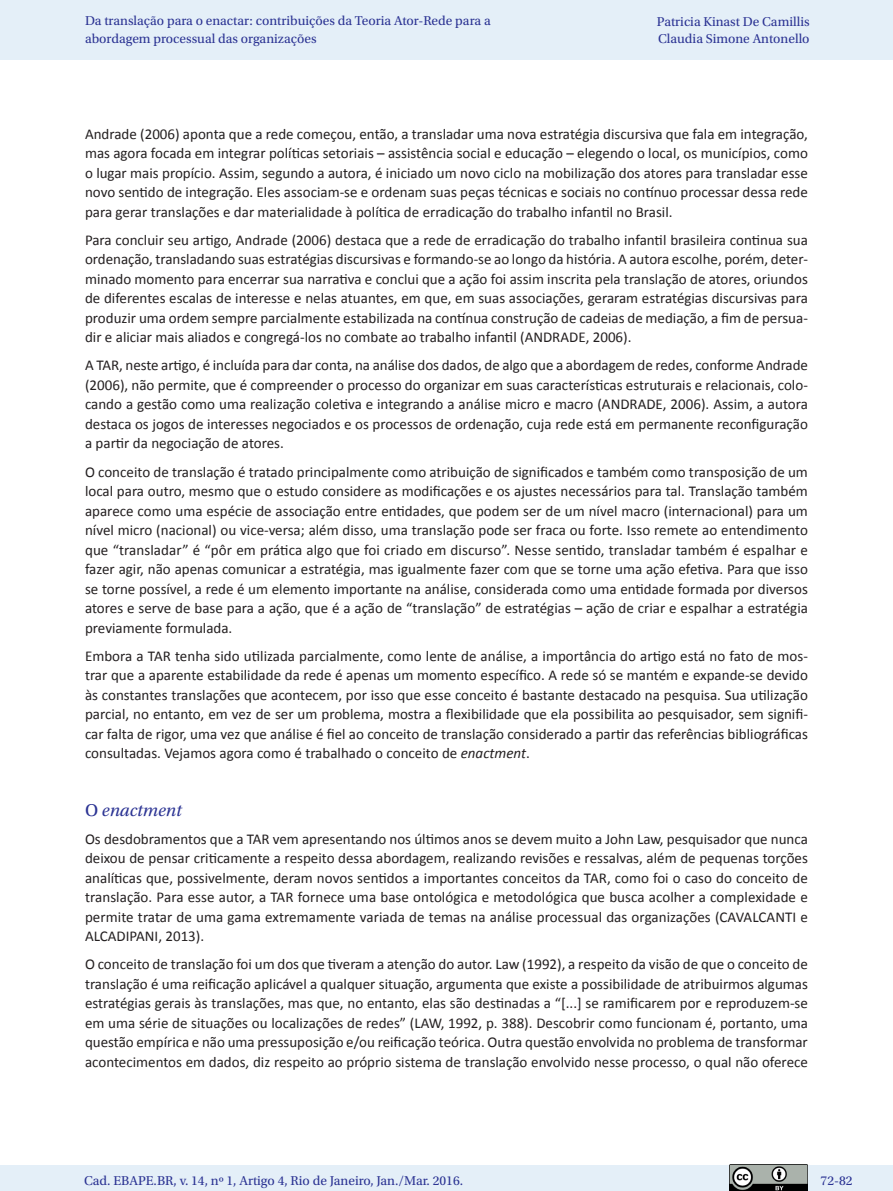
<style>
.page{position:relative;width:893px;height:1191px;background:#fff}
.page>*{position:absolute;margin:0;border:0;box-sizing:border-box;transform-origin:0 0}
._07_2_sub2{font:italic 18px "Utopia Std";color:#2b3393}
._06_0_texto{font:15px/19.5px "Calibri";color:#231f20;text-align:justify}
.t1{font:13.5px/18px "Utopia Std";color:#2b3393}
.s1{font-style:italic}
.s2{font-family:"Utopia Std Capt";font-style:normal}
</style>
<div class="page">
<div style="left:0;top:1164px;width:893px;height:26px;background:#e4eff8"></div>
<img style="left:729px;top:1164px;width:78px;height:27px">
<div style="left:0;top:0;width:893px;height:60px;background:#e4eff8"></div>
<p class="t1" style="left:85px;top:12px;width:407px">Da translação para o enactar: contribuições da Teoria Ator-Rede para a abordagem processual das organizações</p>
<p class="t1" style="left:657px;top:14px;width:154px;line-height:16.5px">Patricia Kinast De Camillis<br>Claudia Simone Antonello</p>
<p class="_06_0_texto" style="left:85px;top:124px;width:724px">Andrade (2006) aponta que a rede começou, então, a transladar uma nova estratégia discursiva que fala em integração, mas agora focada em integrar políticas setoriais – assistência social e educação – elegendo o local, os municípios, como o lugar mais propício. Assim, segundo a autora, é iniciado um novo ciclo na mobilização dos atores para transladar esse novo sentido de integração. Eles associam-se e ordenam suas peças técnicas e sociais no contínuo processar dessa rede para gerar translações e dar materialidade à política de erradicação do trabalho infantil no Brasil.</p>
<p class="_06_0_texto" style="left:85px;top:230px;width:724px">Para concluir seu artigo, Andrade (2006) destaca que a rede de erradicação do trabalho infantil brasileira continua sua ordenação, transladando suas estratégias discursivas e formando-se ao longo da história. A autora escolhe, porém, deter&shy;minado momento para encerrar sua narrativa e conclui que a ação foi assim inscrita pela translação de atores, oriundos de diferentes escalas de interesse e nelas atuantes, em que, em suas associações, geraram estratégias discursivas para produzir uma ordem sempre parcialmente estabilizada na contínua construção de cadeias de mediação, a fim de persua&shy;dir e aliciar mais aliados e congregá-los no combate ao trabalho infantil (ANDRADE, 2006).</p>
<p class="_06_0_texto" style="left:85px;top:356px;width:724px">A TAR, neste artigo, é incluída para dar conta, na análise dos dados, de algo que a abordagem de redes, conforme Andrade (2006), não permite, que é compreender o processo do organizar em suas características estruturais e relacionais, colo&shy;cando a gestão como uma realização coletiva e integrando a análise micro e macro (ANDRADE, 2006). Assim, a autora destaca os jogos de interesses negociados e os processos de ordenação, cuja rede está em permanente reconfiguração a partir da negociação de atores.</p>
<p class="_06_0_texto" style="left:85px;top:462px;width:724px">O conceito de translação é tratado principalmente como atribuição de significados e também como transposição de um local para outro, mesmo que o estudo considere as modificações e os ajustes necessários para tal. Translação também aparece como uma espécie de associação entre entidades, que podem ser de um nível macro (internacional) para um nível micro (nacional) ou vice-versa; além disso, uma translação pode ser fraca ou forte. Isso remete ao entendimento que “transladar” é “pôr em prática algo que foi criado em discurso”. Nesse sentido, transladar também é espalhar e fazer agir, não apenas comunicar a estratégia, mas igualmente fazer com que se torne uma ação efetiva. Para que isso se torne possível, a rede é um elemento importante na análise, considerada como uma entidade formada por diversos atores e serve de base para a ação, que é a ação de “translação” de estratégias – ação de criar e espalhar a estratégia previamente formulada.</p>
<p class="_06_0_texto" style="left:85px;top:646px;width:724px">Embora a TAR tenha sido utilizada parcialmente, como lente de análise, a importância do artigo está no fato de mos&shy;trar que a aparente estabilidade da rede é apenas um momento específico. A rede só se mantém e expande-se devido às constantes translações que acontecem, por isso que esse conceito é bastante destacado na pesquisa. Sua utilização parcial, no entanto, em vez de ser um problema, mostra a flexibilidade que ela possibilita ao pesquisador, sem signifi&shy;car falta de rigor, uma vez que análise é fiel ao conceito de translação considerado a partir das referências bibliográficas consultadas. Vejamos agora como é trabalhado o conceito de <span class="s1">enactment</span>.</p>
<p class="_07_2_sub2" style="left:85px;top:800px;width:98px"><span class="s2">O</span> enactment</p>
<p class="_06_0_texto" style="left:85px;top:829px;width:724px">Os desdobramentos que a TAR vem apresentando nos últimos anos se devem muito a John Law, pesquisador que nunca deixou de pensar criticamente a respeito dessa abordagem, realizando revisões e ressalvas, além de pequenas torções analíticas que, possivelmente, deram novos sentidos a importantes conceitos da TAR, como foi o caso do conceito de translação. Para esse autor, a TAR fornece uma base ontológica e metodológica que busca acolher a complexidade e permite tratar de uma gama extremamente variada de temas na análise processual das organizações (CAVALCANTI e ALCADIPANI, 2013).</p>
<p class="_06_0_texto" style="left:85px;top:954px;width:724px">O conceito de translação foi um dos que tiveram a atenção do autor. Law (1992), a respeito da visão de que o conceito de translação é uma reificação aplicável a qualquer situação, argumenta que existe a possibilidade de atribuirmos algumas estratégias gerais às translações, mas que, no entanto, elas são destinadas a “[...] se ramificarem por e reproduzem-se em uma série de situações ou localizações de redes” (LAW, 1992, p. 388). Descobrir como funcionam é, portanto, uma questão empírica e não uma pressuposição e/ou reificação teórica. Outra questão envolvida no problema de transformar acontecimentos em dados, diz respeito ao próprio sistema de translação envolvido nesse processo, o qual não oferece</p>
<p class="t1" style="left:84px;top:1171px;width:380px">Cad. EBAPE.BR, v. 14, nº 1, Artigo 4, Rio de Janeiro, Jan./Mar. 2016.</p>
<p class="t1" style="left:821px;top:1172px;width:33px">72-82</p>
</div>
